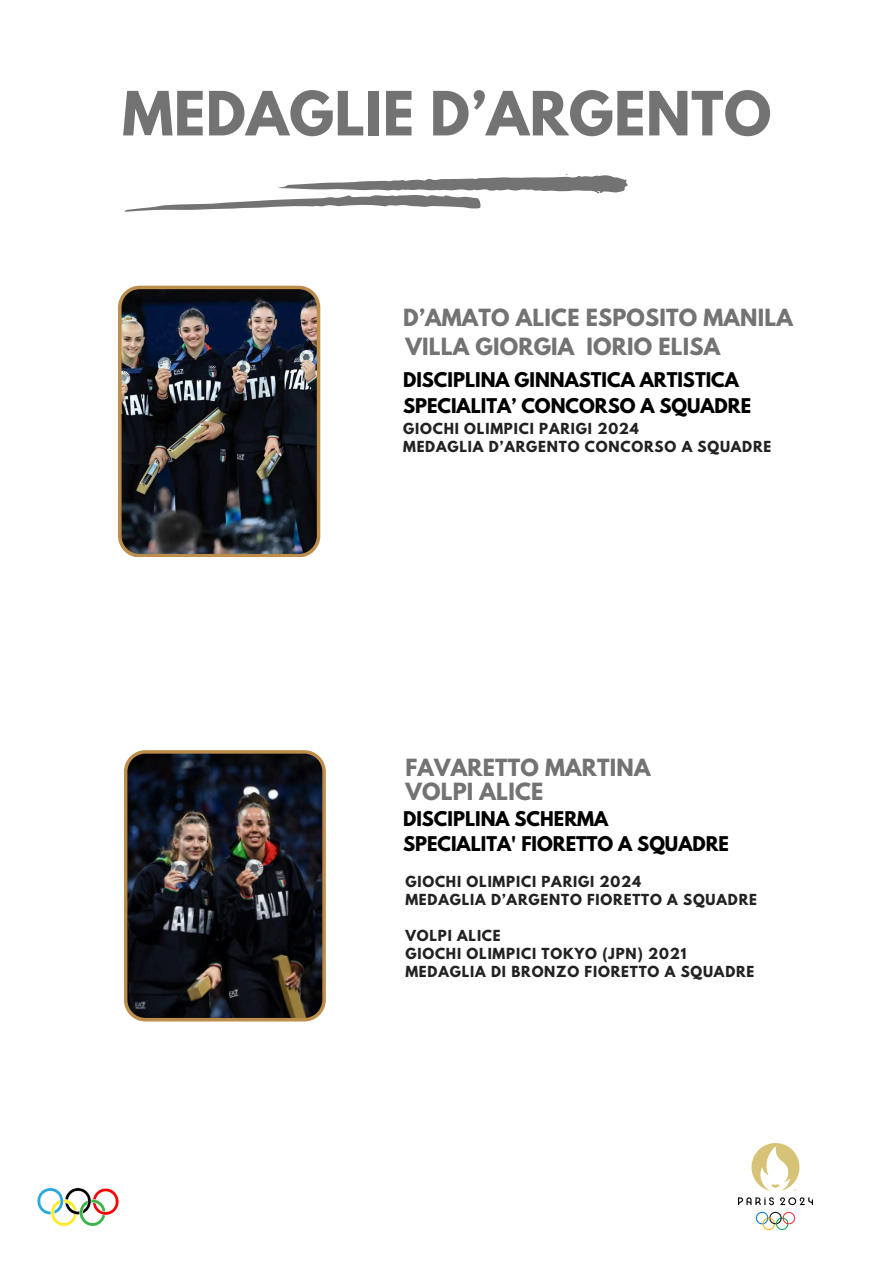
<style>
.page{position:relative;width:894px;height:1264px;background:#fff}
.page>*{position:absolute;margin:0;border:0;box-sizing:border-box;transform-origin:0 0}
.t1{font:700 54px "League Spartan";letter-spacing:.01em;color:#737373}
.t2{font:700 21px "League Spartan";letter-spacing:.01em;color:#737373}
.t3{font:700 18px "League Spartan";color:#000}
.t4{font:700 13.5px "League Spartan";letter-spacing:.06em;color:#222}
</style>
<div class="page">
<img style="left:37px;top:1187px;width:81px;height:40px">
<img style="left:118px;top:286px;width:202px;height:271px">
<svg style="left:125px;top:174px;width:502px;height:38px"></svg>
<img style="left:124px;top:750px;width:202px;height:271px">
<img style="left:738px;top:1143px;width:74px;height:86px">
<h2 class="t1" style="left:122px;top:87px;width:650px">MEDAGLIE D’ARGENTO</h2>
<h2 class="t2" style="left:403px;top:307px;width:391px">D’AMATO ALICE ESPOSITO MANILA</h2>
<p class="t2" style="left:405px;top:336px;width:316px">VILLA GIORGIA IORIO ELISA</p>
<h3 class="t3" style="left:403px;top:371px;width:337px">DISCIPLINA GINNASTICA ARTISTICA</h3>
<h3 class="t4" style="left:403px;top:422px;width:237px">GIOCHI OLIMPICI PARIGI 2024</h3>
<p class="t4" style="left:403px;top:440px;width:369px">MEDAGLIA D’ARGENTO CONCORSO A SQUADRE</p>
<p class="t3" style="left:403px;top:397px;width:349px">SPECIALITA’ CONCORSO A SQUADRE</p>
<p class="t2" style="left:405px;top:757px;width:247px">FAVARETTO MARTINA</p>
<p class="t2" style="left:405px;top:781px;width:139px">VOLPI ALICE</p>
<h2 class="t3" style="left:403px;top:809px;width:207px">DISCIPLINA SCHERMA</h2>
<p class="t3" style="left:403px;top:834px;width:327px">SPECIALITA' FIORETTO A SQUADRE</p>
<h2 class="t4" style="left:405px;top:874px;width:237px">GIOCHI OLIMPICI PARIGI 2024</h2>
<h3 class="t4" style="left:405px;top:892px;width:353px">MEDAGLIA D’ARGENTO FIORETTO A SQUADRE</h3>
<h3 class="t4" style="left:405px;top:928px;width:97px">VOLPI ALICE</h3>
<p class="t4" style="left:405px;top:946px;width:282px">GIOCHI OLIMPICI TOKYO (JPN) 2021</p>
<p class="t4" style="left:405px;top:964px;width:350px">MEDAGLIA DI BRONZO FIORETTO A SQUADRE</p>
</div>
